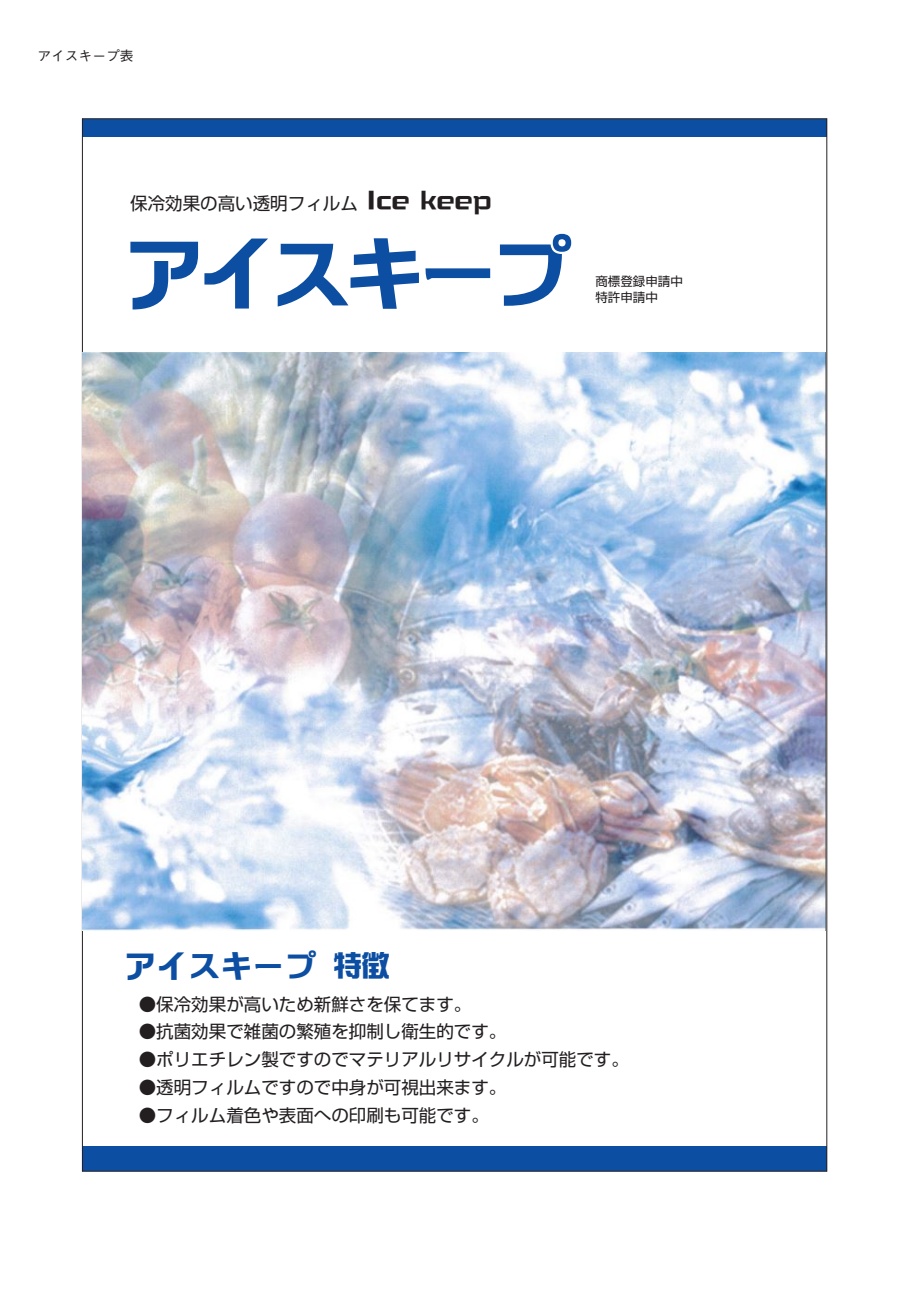
<style>
.page{position:relative;width:911px;height:1290px;background:#fff}
.page>*{position:absolute;margin:0;border:0;box-sizing:border-box;transform-origin:0 0}
.t1{font:81.25px "Singeitai EG Ultra SJIS";letter-spacing:-.1em;color:#0c4ea2}
.t2{font:31.88px "Singeitai EG Ultra SJIS";color:#0c4ea2}
.t3{font:17.5px "Shin Go Pro";color:#231f20}
.t4{font:500 13.75px "Gothic BBB Pro";color:#231f20}
.t5{font:12.5px/16.2px "Shin Go Pro";color:#231f20}
.s1{font-family:"DF So Gei Std W5";font-size:31.25px}
.s2{font-size:27.88px}
</style>
<div class="page">
<div style="left:82px;top:119px;width:744px;height:17px;background:#0c4ea2"></div>
<div style="left:82px;top:1146px;width:744px;height:25px;background:#0c4ea2"></div>
<img style="left:83px;top:352px;width:742px;height:578px">
<p class="t4" style="left:37px;top:45px;width:98px">アイスキープ表</p>
<p class="t3" style="left:130px;top:189px;width:363px">保冷効果の高い透明フィルム <span class="s1">Ice keep</span></p>
<h1 class="t1" style="left:125px;top:233px;width:448px">アイスキープ</h1>
<p class="t5" style="left:595px;top:272px;width:89px">商標登録申請中特許申請中</p>
<h2 class="t2" style="left:125px;top:950px;width:266px">アイスキープ <span class="s2">特徴</span></h2>
<p class="t3" style="left:139px;top:989px;width:334px">●保冷効果が高いため新鮮さを保てます。</p>
<p class="t3" style="left:139px;top:1045px;width:492px">●ポリエチレン製ですのでマテリアルリサイクルが可能です。</p>
<p class="t3" style="left:139px;top:1073px;width:369px">●透明フィルムですので中身が可視出来ます。</p>
<p class="t3" style="left:139px;top:1017px;width:369px">●抗菌効果で雑菌の繁殖を抑制し衛生的です。</p>
<p class="t3" style="left:139px;top:1101px;width:352px">●フィルム着色や表面への印刷も可能です。</p>
</div>
